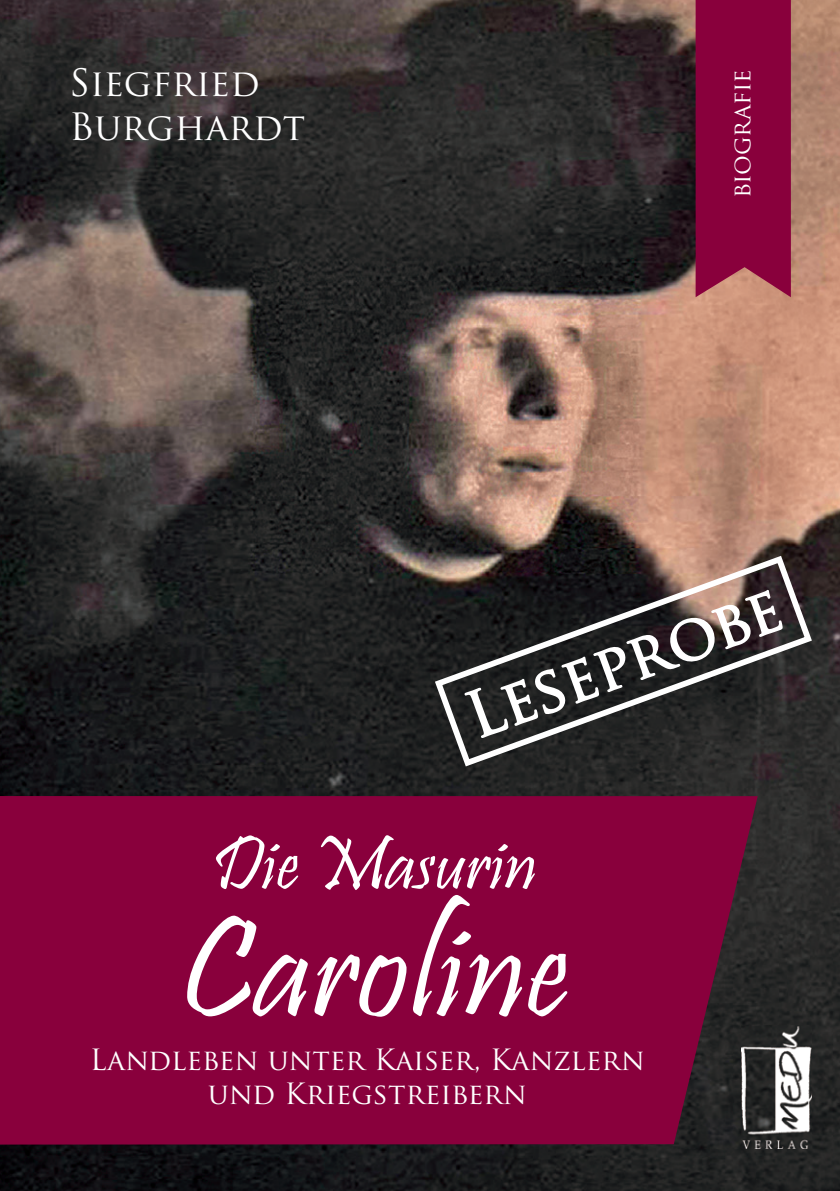
<style>
.page{position:relative;width:840px;height:1191px;background:#fff}
.page>*{position:absolute;margin:0;border:0;box-sizing:border-box;transform-origin:0 0}
.t1{font:146.8px "Pristina";color:#fff}
.t2{font:77.6px "Pristina";color:#fff}
.t3{font:61.6px "Trajan Pro";color:#fff}
.t4{font:36.8px/44px "Trajan Pro";color:#fff}
.t5{font:28.4px/34.4px "Trajan Pro";color:#fff;text-align:center}
.t6{font:24.4px "Trajan Pro";letter-spacing:-.005em;color:#fff}
</style>
<div class="page">
<img style="left:0;top:0;width:839px;height:1191px">
<svg style="left:431px;top:552px;width:384px;height:218px"></svg>
<div style="left:0;top:796px;width:757px;height:348px;background:#89003c"></div>
<svg style="left:695px;top:0;width:96px;height:297px"></svg>
<img style="left:741px;top:1025px;width:70px;height:123px">
<svg style="left:836px;top:0;width:4px;height:3px"></svg>
<svg style="left:836px;top:1188px;width:4px;height:3px"></svg>
<p class="t4" style="left:69px;top:60px;width:237px">Siegfried<br>Burghardt</p>
<p class="t6" style="left:725px;top:198px;width:131px;rotate:-90deg">biografie</p>
<h3 class="t3" style="left:454px;top:681px;width:332px;rotate:-20deg">Leseprobe</h3>
<h2 class="t2" style="left:212px;top:821px;width:326px">Die Masurin</h2>
<h1 class="t1" style="left:180px;top:887px;width:390px">Caroline</h1>
<p class="t5" style="left:90px;top:1041px;width:556px">Landleben unter Kaiser, Kanzlern und Kriegstreibern</p>
</div>
